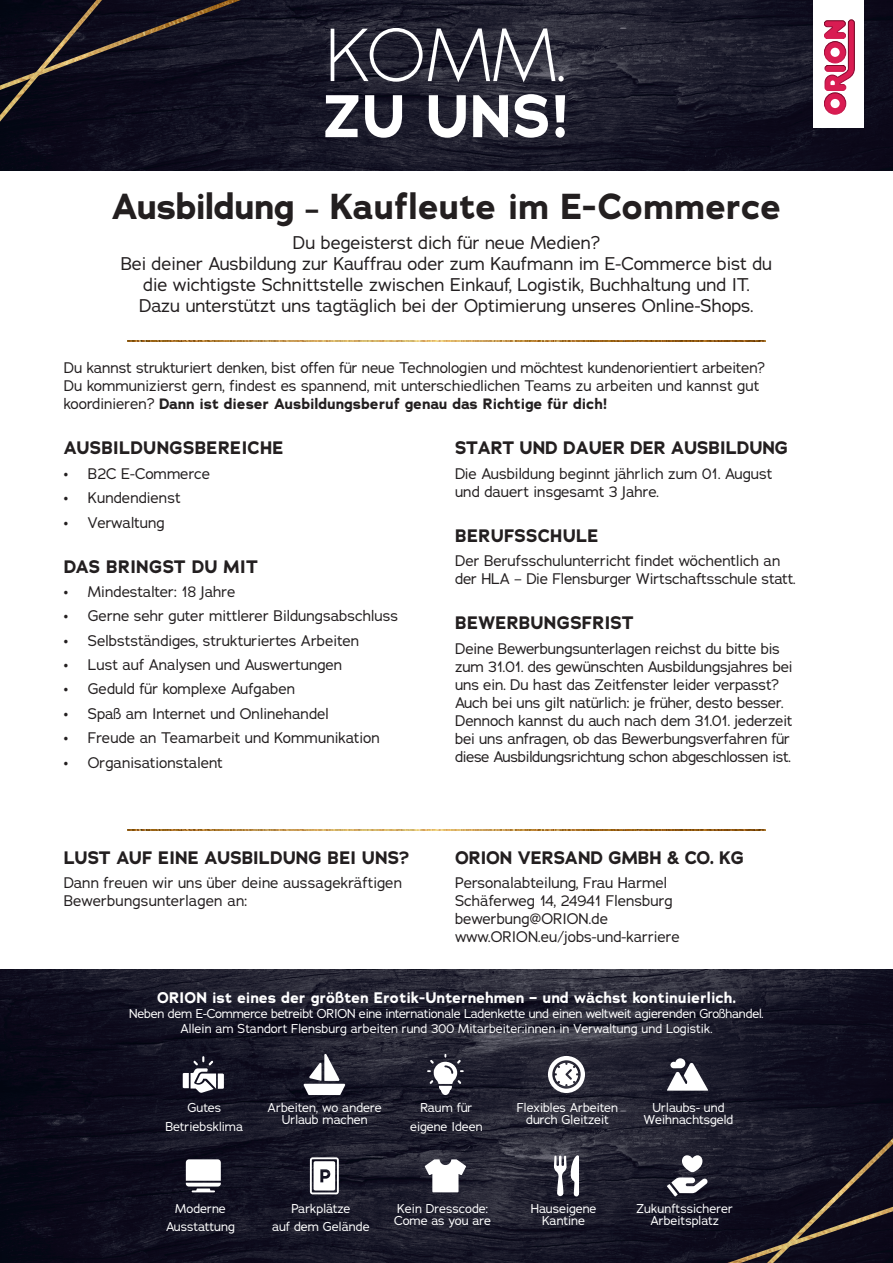
<style>
.page{position:relative;width:893px;height:1263px;background:#fff}
.page>*{position:absolute;margin:0;border:0;box-sizing:border-box;transform-origin:0 0}
.t1{font:300 74.7px "Adrianna";color:#fff}
.t2{font:700 59.85px "Adrianna";color:#fff}
.t3{font:700 36px "Adrianna";letter-spacing:-.015em;color:#231f20}
.t4{font:18px/21px "Adrianna";color:#231f20;text-align:center}
.t5{font:700 18px "Adrianna";letter-spacing:.005em;color:#231f20}
.t6{font:700 15.3px "Adrianna";color:#fff}
.t7{font:15px/18px "Adrianna";letter-spacing:-.01em;color:#231f20}
.t8{font:12.6px/12.6px "Adrianna";color:#fff;text-align:center}
.t9{font:12.6px/15px "Adrianna";letter-spacing:-.02em;color:#fff;text-align:center}
.s1{font-size:24px}
.s2{font-weight:700}
</style>
<div class="page">
<img style="left:0;top:969px;width:617px;height:294px">
<svg style="left:183px;top:1053px;width:434px;height:144px;background:#333240"></svg>
<img style="left:567px;top:1112px;width:50px;height:151px">
<img style="left:617px;top:969px;width:276px;height:294px">
<img style="left:381px;top:0;width:512px;height:170px">
<img style="left:267px;top:0;width:114px;height:171px">
<img style="left:0;top:0;width:267px;height:171px">
<img style="left:128px;top:340px;width:637px;height:1px">
<img style="left:128px;top:829px;width:637px;height:1px">
<div style="left:813px;top:0;width:50px;height:128px;background:#fff"></div>
<svg style="left:824px;top:20px;width:31px;height:94px"></svg>
<h1 class="t1" style="left:327px;top:9px;width:241px">KOMM.</h1>
<h2 class="t2" style="left:323px;top:76px;width:248px">ZU UNS!</h2>
<h3 class="t3" style="left:112px;top:182px;width:671px">Ausbildung <span class="s1">–</span> Kaufleute im E-Commerce</h3>
<p class="t4" style="left:121px;top:231px;width:653px">Du begeisterst dich für neue Medien?<br>Bei deiner Ausbildung zur Kauffrau oder zum Kaufmann im E-Commerce bist du die wichtigste Schnittstelle zwischen Einkauf, Logistik, Buchhaltung und IT.<br>Dazu unterstützt uns tagtäglich bei der Optimierung unseres Online-Shops.</p>
<p class="t7" style="left:64px;top:359px;width:703px">Du kannst strukturiert denken, bist offen für neue Technologien und möchtest kundenorientiert arbeiten?<br>Du kommunizierst gern, findest es spannend, mit unterschiedlichen Teams zu arbeiten und kannst gut koordinieren? <span class="s2">Dann ist dieser Ausbildungsberuf genau das Richtige für dich!</span></p>
<p class="t5" style="left:64px;top:436px;width:221px">AUSBILDUNGSBEREICHE</p>
<p class="t7" style="left:64px;top:464px;width:148px">• B2C E-Commerce</p>
<p class="t7" style="left:64px;top:489px;width:118px">• Kundendienst</p>
<p class="t7" style="left:64px;top:513px;width:102px">• Verwaltung</p>
<p class="t5" style="left:64px;top:554px;width:195px">DAS BRINGST DU MIT</p>
<p class="t7" style="left:64px;top:582px;width:173px">• Mindestalter: 18 Jahre</p>
<p class="t7" style="left:64px;top:607px;width:336px">• Gerne sehr guter mittlerer Bildungsabschluss</p>
<p class="t7" style="left:64px;top:631px;width:297px">• Selbstständiges, strukturiertes Arbeiten</p>
<p class="t7" style="left:64px;top:656px;width:280px">• Lust auf Analysen und Auswertungen</p>
<p class="t7" style="left:64px;top:680px;width:233px">• Geduld für komplexe Aufgaben</p>
<p class="t7" style="left:64px;top:704px;width:267px">• Spaß am Internet und Onlinehandel</p>
<p class="t7" style="left:64px;top:729px;width:318px">• Freude an Teamarbeit und Kommunikation</p>
<p class="t7" style="left:64px;top:753px;width:161px">• Organisationstalent</p>
<p class="t5" style="left:455px;top:436px;width:335px">START UND DAUER DER AUSBILDUNG</p>
<p class="t7" style="left:455px;top:464px;width:319px">Die Ausbildung beginnt jährlich zum 01. August und dauert insgesamt 3 Jahre.</p>
<p class="t5" style="left:455px;top:523px;width:145px">BERUFSSCHULE</p>
<p class="t7" style="left:455px;top:552px;width:342px">Der Berufsschulunterricht findet wöchentlich an der HLA – Die Flensburger Wirtschaftsschule statt.</p>
<p class="t5" style="left:455px;top:611px;width:180px">BEWERBUNGSFRIST</p>
<p class="t7" style="left:455px;top:639px;width:339px">Deine Bewerbungsunterlagen reichst du bitte bis zum 31.01. des gewünschten Ausbildungsjahres bei uns ein. Du hast das Zeitfenster leider verpasst?<br>Auch bei uns gilt natürlich: je früher, desto besser.<br>Dennoch kannst du auch nach dem 31.01. jederzeit bei uns anfragen, ob das Bewerbungsverfahren für diese Ausbildungsrichtung schon abgeschlossen ist.</p>
<p class="t5" style="left:64px;top:846px;width:347px">LUST AUF EINE AUSBILDUNG BEI UNS?</p>
<p class="t7" style="left:64px;top:874px;width:340px">Dann freuen wir uns über deine aussagekräftigen<br>Bewerbungsunterlagen an:</p>
<p class="t5" style="left:455px;top:846px;width:291px">ORION VERSAND GMBH &amp; CO. KG</p>
<p class="t7" style="left:455px;top:874px;width:226px">Personalabteilung, Frau Harmel<br>Schäferweg 14, 24941 Flensburg bewerbung@ORION.de www.ORION.eu/jobs-und-karriere</p>
<p class="t6" style="left:157px;top:987px;width:581px">ORION ist eines der größten Erotik-Unternehmen – und wächst kontinuierlich.</p>
<p class="t9" style="left:129px;top:1005px;width:636px">Neben dem E-Commerce betreibt ORION eine internationale Ladenkette und einen weltweit agierenden Großhandel.<br>Allein am Standort Flensburg arbeiten rund 300 Mitarbeiter:innen in Verwaltung und Logistik.</p>
<p class="t8" style="left:166px;top:1098px;width:79px;line-height:18.9px">Gutes<br>Betriebsklima</p>
<p class="t8" style="left:268px;top:1101px;width:116px">Arbeiten, wo andere<br>Urlaub machen</p>
<p class="t8" style="left:410px;top:1098px;width:74px;line-height:18.9px">Raum für eigene Ideen</p>
<p class="t8" style="left:517px;top:1101px;width:103px">Flexibles Arbeiten durch Gleitzeit</p>
<p class="t8" style="left:644px;top:1101px;width:91px">Urlaubs- und<br>Weihnachtsgeld</p>
<p class="t8" style="left:166px;top:1198px;width:70px;line-height:18.9px">Moderne<br>Ausstattung</p>
<p class="t8" style="left:272px;top:1198px;width:99px;line-height:18.9px">Parkplätze<br>auf dem Gelände</p>
<p class="t8" style="left:531px;top:1201px;width:67px">Hauseigene<br>Kantine</p>
<p class="t8" style="left:636px;top:1201px;width:98px">Zukunftssicherer<br>Arbeitsplatz</p>
<p class="t8" style="left:394px;top:1201px;width:99px;text-align:left">Kein Dresscode:<br>Come as you are</p>
</div>
